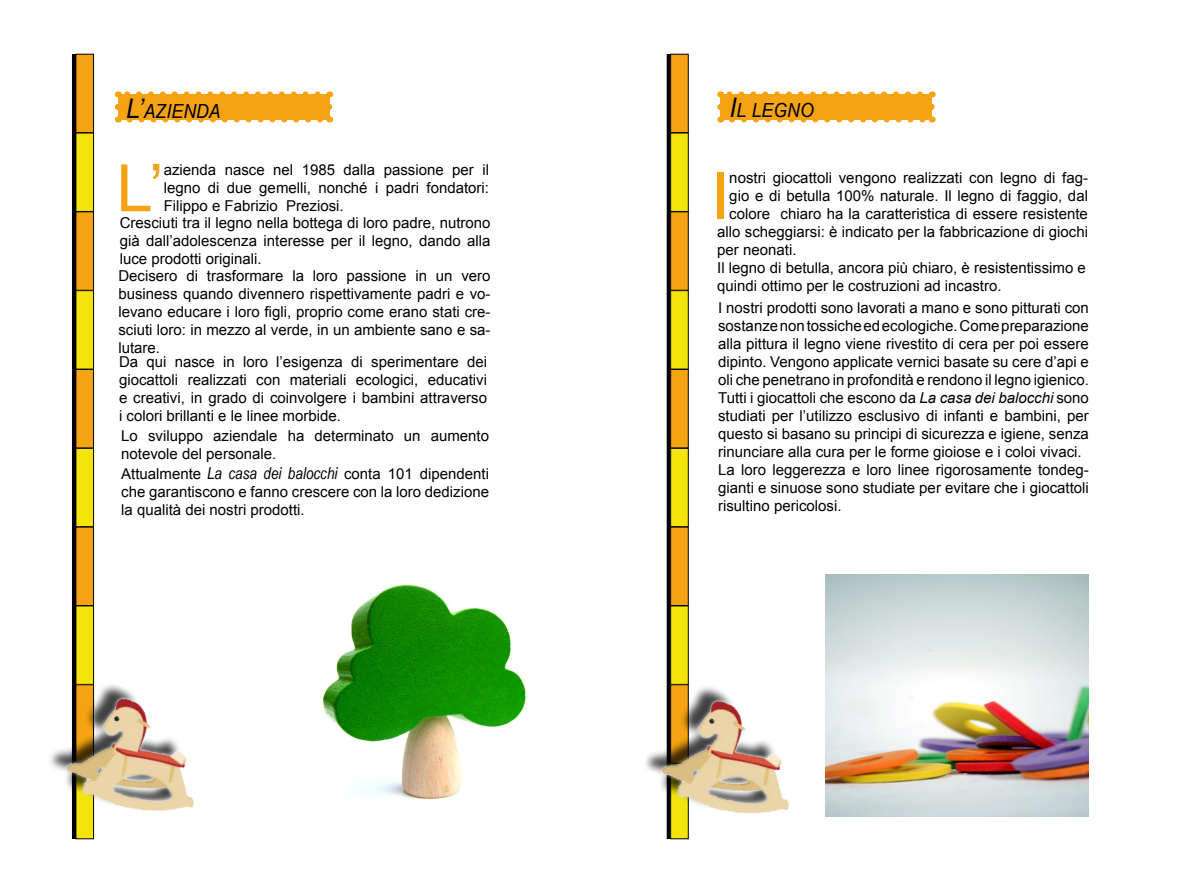
<style>
.page{position:relative;width:1191px;height:893px;background:#fff}
.page>*{position:absolute;margin:0;border:0;box-sizing:border-box;transform-origin:0 0}
.t1{font:65.25px "Arial";color:#f6a311}
.t2{font:italic 19.5px "Arial Narrow";letter-spacing:.005em;color:#000;scale:1.1 1}
.t3{font:15px/18px "Arial";color:#000}
.s1{font-size:27px}
.s2{font-family:"Arial Narrow";font-style:italic;font-size:16.5px}
.s3{font-style:italic}
</style>
<div class="page">
<div style="left:73px;top:55px;width:7px;height:783px;background:#000"></div>
<div style="left:72px;top:54px;width:8px;height:785px;border:2px solid #000"></div>
<div style="left:76px;top:54px;width:18px;height:79px;background:#f6a311"></div>
<div style="left:76px;top:54px;width:18px;height:79px;border:1px solid #000"></div>
<div style="left:76px;top:212px;width:18px;height:78px;background:#f6a311"></div>
<div style="left:76px;top:212px;width:18px;height:78px;border:1px solid #000"></div>
<div style="left:76px;top:133px;width:18px;height:78px;background:#f4e40c"></div>
<div style="left:76px;top:133px;width:18px;height:79px;border:1px solid #000"></div>
<div style="left:76px;top:448px;width:18px;height:79px;background:#f4e40c"></div>
<div style="left:76px;top:448px;width:18px;height:79px;border:1px solid #000"></div>
<div style="left:76px;top:369px;width:18px;height:79px;background:#f6a311"></div>
<div style="left:76px;top:369px;width:18px;height:79px;border:1px solid #000"></div>
<div style="left:76px;top:291px;width:18px;height:78px;background:#f4e40c"></div>
<div style="left:76px;top:290px;width:18px;height:79px;border:1px solid #000"></div>
<div style="left:76px;top:527px;width:18px;height:78px;background:#f6a311"></div>
<div style="left:76px;top:527px;width:18px;height:79px;border:1px solid #000"></div>
<div style="left:76px;top:606px;width:18px;height:78px;background:#f4e40c"></div>
<div style="left:76px;top:606px;width:18px;height:78px;border:1px solid #000"></div>
<div style="left:76px;top:763px;width:18px;height:76px;background:#f4e40c"></div>
<div style="left:76px;top:763px;width:18px;height:76px;border:1px solid #000"></div>
<img style="left:50px;top:668px;width:144px;height:160px">
<div style="left:667px;top:55px;width:7px;height:783px;background:#000"></div>
<div style="left:666px;top:54px;width:9px;height:785px;border:2px solid #000"></div>
<div style="left:670px;top:54px;width:18px;height:79px;background:#f6a311"></div>
<div style="left:670px;top:54px;width:18px;height:79px;border:1px solid #000"></div>
<div style="left:670px;top:212px;width:18px;height:78px;background:#f6a311"></div>
<div style="left:670px;top:212px;width:18px;height:78px;border:1px solid #000"></div>
<div style="left:670px;top:133px;width:18px;height:78px;background:#f4e40c"></div>
<div style="left:670px;top:133px;width:18px;height:79px;border:1px solid #000"></div>
<div style="left:670px;top:448px;width:18px;height:79px;background:#f4e40c"></div>
<div style="left:670px;top:448px;width:18px;height:79px;border:1px solid #000"></div>
<div style="left:670px;top:369px;width:18px;height:79px;background:#f6a311"></div>
<div style="left:670px;top:369px;width:18px;height:79px;border:1px solid #000"></div>
<div style="left:670px;top:291px;width:18px;height:78px;background:#f4e40c"></div>
<div style="left:670px;top:290px;width:18px;height:79px;border:1px solid #000"></div>
<div style="left:670px;top:527px;width:18px;height:78px;background:#f6a311"></div>
<div style="left:670px;top:527px;width:18px;height:79px;border:1px solid #000"></div>
<div style="left:670px;top:606px;width:18px;height:78px;background:#f4e40c"></div>
<div style="left:670px;top:606px;width:18px;height:78px;border:1px solid #000"></div>
<div style="left:670px;top:763px;width:18px;height:76px;background:#f4e40c"></div>
<img style="left:646px;top:671px;width:180px;height:165px">
<div style="left:118px;top:94px;width:211px;height:25px;background:#f6a311"></div>
<svg style="left:130px;top:119px;width:193px;height:3px"></svg>
<svg style="left:115px;top:107px;width:6px;height:15px"></svg>
<svg style="left:326px;top:91px;width:6px;height:16px"></svg>
<svg style="left:118px;top:91px;width:199px;height:3px"></svg>
<div style="left:720px;top:94px;width:211px;height:25px;background:#f6a311"></div>
<svg style="left:717px;top:107px;width:6px;height:15px"></svg>
<svg style="left:732px;top:116px;width:200px;height:6px"></svg>
<svg style="left:928px;top:91px;width:6px;height:16px"></svg>
<svg style="left:720px;top:91px;width:200px;height:3px"></svg>
<img style="left:826px;top:574px;width:263px;height:243px">
<img style="left:322px;top:584px;width:204px;height:216px">
<h2 class="t2" style="left:126px;top:98px;width:87px"><span class="s1">L’</span>AZIENDA</h2>
<h1 class="t1" style="left:116px;top:143px;width:49px">L’</h1>
<p class="t3" style="left:164px;top:161px;width:327px">azienda nasce nel 1985 dalla passione per il</p>
<p class="t3" style="left:164px;top:179px;width:327px">legno di due gemelli, nonché i padri fondatori:</p>
<p class="t3" style="left:164px;top:197px;width:182px">Filippo e Fabrizio Preziosi.</p>
<p class="t3" style="left:120px;top:214px;width:372px">Cresciuti tra il legno nella bottega di loro padre, nutrono</p>
<p class="t3" style="left:120px;top:232px;width:372px">già dall’adolescenza interesse per il legno, dando alla</p>
<p class="t3" style="left:120px;top:250px;width:143px">luce prodotti originali.</p>
<p class="t3" style="left:118px;top:267px;width:374px">Decisero di trasformare la loro passione in un vero</p>
<p class="t3" style="left:118px;top:285px;width:374px">business quando divennero rispettivamente padri e vo-</p>
<p class="t3" style="left:118px;top:303px;width:374px">levano educare i loro figli, proprio come erano stati cre-</p>
<p class="t3" style="left:118px;top:321px;width:373px">sciuti loro: in mezzo al verde, in un ambiente sano e sa-</p>
<p class="t3" style="left:118px;top:339px;width:43px">lutare.</p>
<p class="t3" style="left:119px;top:353px;width:371px">Da qui nasce in loro l’esigenza di sperimentare dei giocattoli realizzati con materiali ecologici, educativi e creativi, in grado di coinvolgere i bambini attraverso i colori brillanti e le linee morbide.<br>Lo sviluppo aziendale ha determinato un aumento notevole del personale.</p>
<p class="t3" style="left:121px;top:464px;width:369px;text-align:justify">Attualmente <span class="s2">La casa dei balocchi</span> conta 101 dipendenti che garantiscono e fanno crescere con la loro dedizione la qualità dei nostri prodotti.</p>
<h2 class="t2" style="left:729px;top:97px;width:78px"><span class="s1">I</span>L LEGNO</h2>
<h1 class="t1" style="left:711px;top:151px;width:20px">I</h1>
<p class="t3" style="left:729px;top:169px;width:360px">nostri giocattoli vengono realizzati con legno di fag-</p>
<p class="t3" style="left:729px;top:187px;width:360px">gio e di betulla 100% naturale. Il legno di faggio, dal</p>
<p class="t3" style="left:729px;top:205px;width:360px">colore chiaro ha la caratteristica di essere resistente</p>
<p class="t3" style="left:717px;top:223px;width:372px">allo scheggiarsi: è indicato per la fabbricazione di giochi</p>
<p class="t3" style="left:717px;top:241px;width:81px">per neonati.</p>
<p class="t3" style="left:717px;top:259px;width:370px">Il legno di betulla, ancora più chiaro, è resistentissimo e</p>
<p class="t3" style="left:717px;top:277px;width:286px">quindi ottimo per le costruzioni ad incastro.</p>
<p class="t3" style="left:718px;top:298px;width:372px">I nostri prodotti sono lavorati a mano e sono pitturati con sostanze non tossiche ed ecologiche. Come preparazione alla pittura il legno viene rivestito di cera per poi essere dipinto. Vengono applicate vernici basate su cere d’api e oli che penetrano in profondità e rendono il legno igienico.<br>Tutti i giocattoli che escono da <span class="s3">La casa dei balocchi</span> sono studiati per l’utilizzo esclusivo di infanti e bambini, per questo si basano su principi di sicurezza e igiene, senza rinunciare alla cura per le forme gioiose e i coloi vivaci.<br>La loro leggerezza e loro linee rigorosamente tondeg&shy;gianti e sinuose sono studiate per evitare che i giocattoli risultino pericolosi.</p>
</div>
